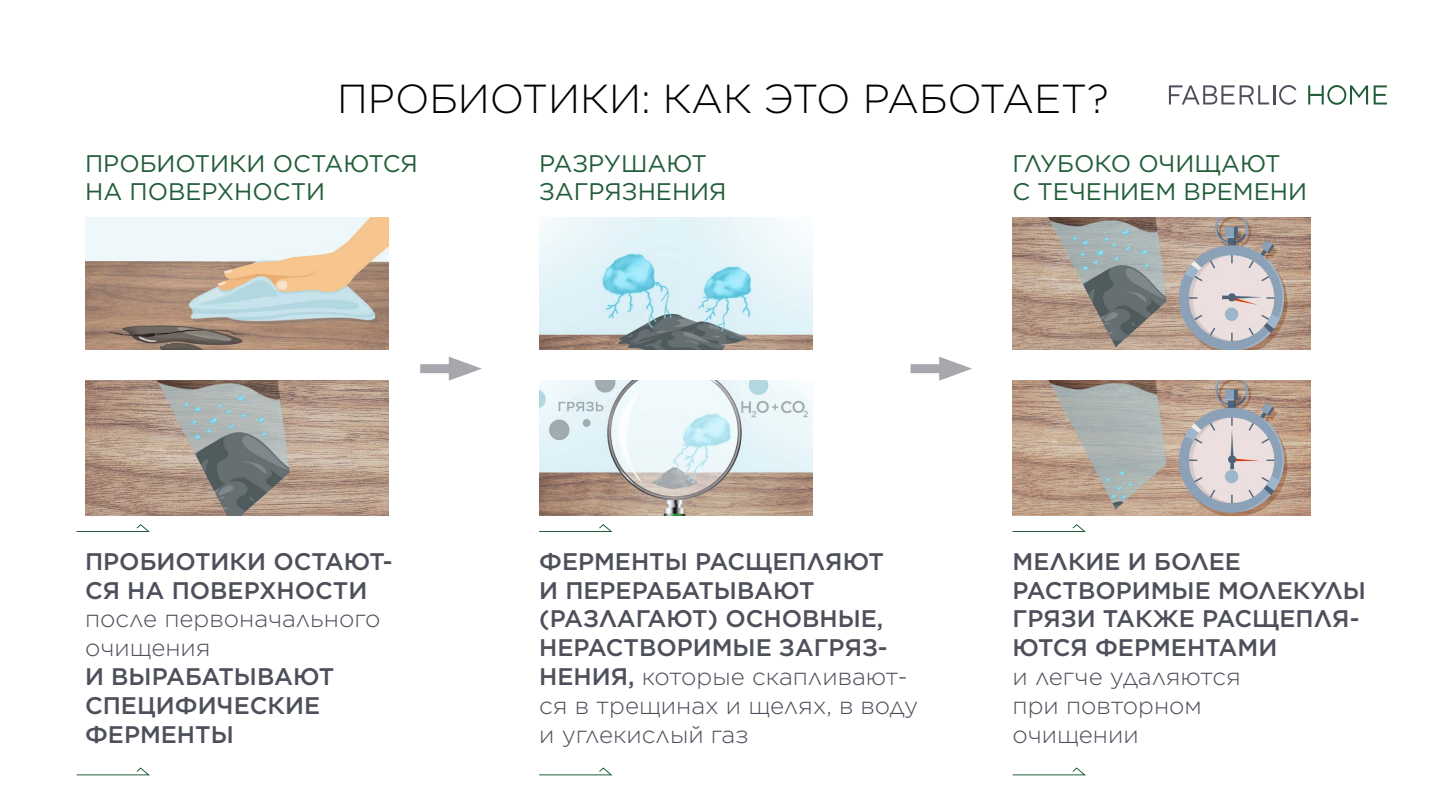
<style>
.page{position:relative;width:1441px;height:810px;background:#fff}
.page>*{position:absolute;margin:0;border:0;box-sizing:border-box;transform-origin:0 0}
.t1{font:300 40.5px "Gotham";color:#000}
.t2{font:500 24px/28.8px "Gotham";color:#4d505b}
.t3{font:24px/28.8px "Gotham";color:#225d39}
.t4{font:300 24px/28.8px "Gotham";color:#4d505b}
.s1{font-weight:300}
</style>
<div class="page">
<svg style="left:76px;top:524px;width:74px;height:8px"></svg>
<svg style="left:539px;top:524px;width:74px;height:8px"></svg>
<svg style="left:1012px;top:524px;width:74px;height:8px"></svg>
<svg style="left:76px;top:767px;width:74px;height:9px"></svg>
<svg style="left:539px;top:767px;width:74px;height:9px"></svg>
<svg style="left:1012px;top:767px;width:74px;height:9px"></svg>
<div style="left:420px;top:364px;width:42px;height:9px;background:#a9a7ae"></div>
<svg style="left:449px;top:357px;width:33px;height:24px"></svg>
<div style="left:910px;top:364px;width:42px;height:9px;background:#a9a7ae"></div>
<svg style="left:939px;top:357px;width:33px;height:24px"></svg>
<img style="left:85px;top:217px;width:303px;height:133px">
<img style="left:539px;top:217px;width:273px;height:133px">
<img style="left:1012px;top:217px;width:298px;height:133px">
<img style="left:85px;top:381px;width:303px;height:134px">
<img style="left:539px;top:381px;width:273px;height:134px">
<img style="left:1012px;top:381px;width:298px;height:134px">
<svg style="left:1168px;top:85px;width:129px;height:20px"></svg>
<svg style="left:1308px;top:85px;width:79px;height:20px"></svg>
<h1 class="t1" style="left:337px;top:73px;width:773px">ПРОБИОТИКИ: КАК ЭТО РАБОТАЕТ?</h1>
<p class="t3" style="left:85px;top:148px;width:334px">ПРОБИОТИКИ ОСТАЮТСЯ<br>НА ПОВЕРХНОСТИ</p>
<p class="t3" style="left:539px;top:148px;width:189px">РАЗРУШАЮТ<br>ЗАГРЯЗНЕНИЯ</p>
<p class="t3" style="left:1012px;top:148px;width:296px">ГЛУБОКО ОЧИЩАЮТ<br>С ТЕЧЕНИЕМ ВРЕМЕНИ</p>
<p class="t2" style="left:85px;top:547px;width:309px">ПРОБИОТИКИ ОСТАЮТ-<br>СЯ НА ПОВЕРХНОСТИ</p>
<p class="t4" style="left:85px;top:604px;width:297px">после первоначального очищения</p>
<p class="t2" style="left:85px;top:662px;width:251px">И ВЫРАБАТЫВАЮТ<br>СПЕЦИФИЧЕСКИЕ<br>ФЕРМЕНТЫ</p>
<p class="t2" style="left:539px;top:547px;width:380px">ФЕРМЕНТЫ РАСЩЕПЛЯЮТ<br>И ПЕРЕРАБАТЫВАЮТ (РАЗЛАГАЮТ) ОСНОВНЫЕ,<br>НЕРАСТВОРИМЫЕ ЗАГРЯЗ-<br>НЕНИЯ, <span class="s1">которые скапливают&shy;ся в трещинах и щелях, в воду и углекислый газ</span></p>
<p class="t2" style="left:1012px;top:547px;width:355px">МЕЛКИЕ И БОЛЕЕ<br>РАСТВОРИМЫЕ МОЛЕКУЛЫ<br>ГРЯЗИ ТАКЖЕ РАСЩЕПЛЯ-<br>ЮТСЯ ФЕРМЕНТАМИ</p>
<p class="t4" style="left:1012px;top:661px;width:230px">и легче удаляются при повторном очищении</p>
</div>
